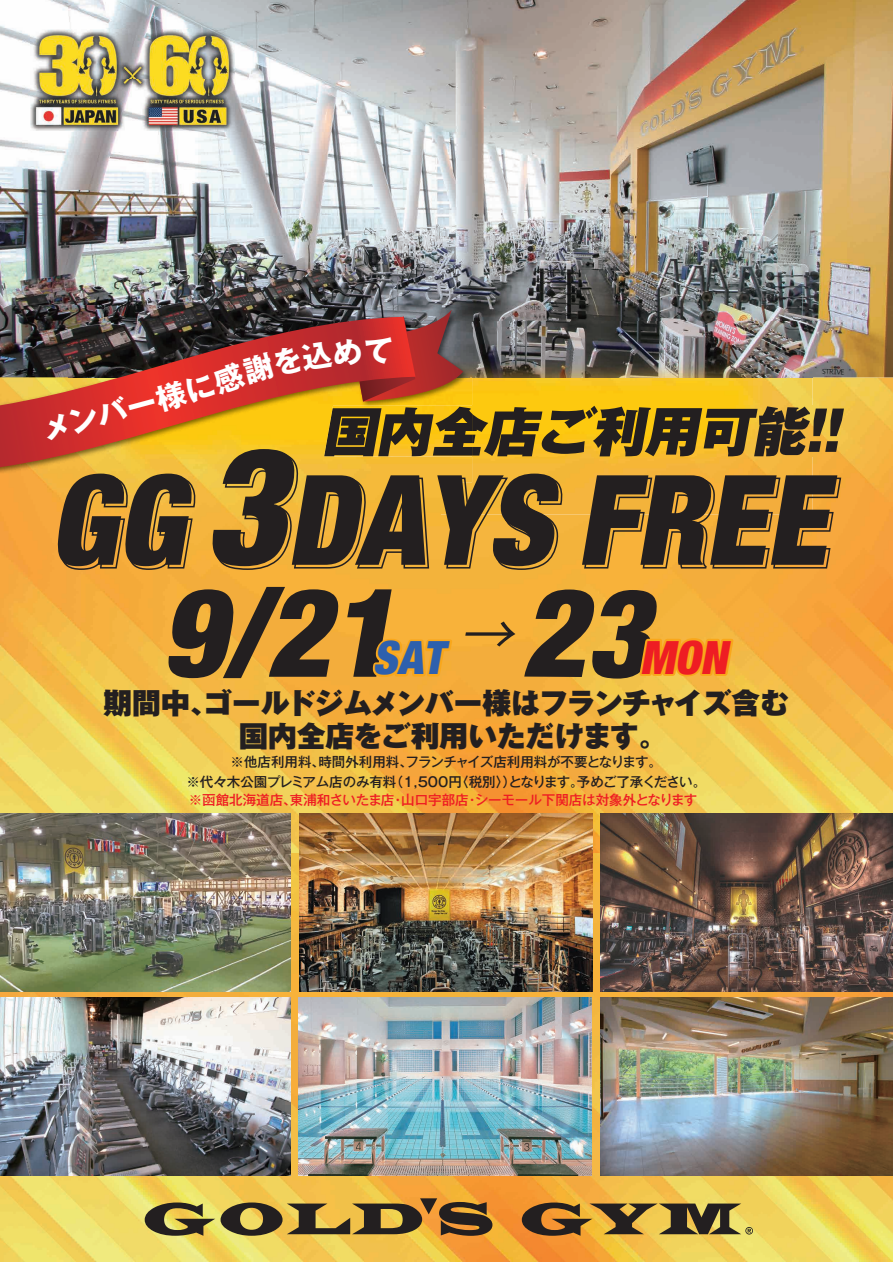
<style>
.page{position:relative;width:893px;height:1263px;background:#fff}
.page>*{position:absolute;margin:0;border:0;box-sizing:border-box;transform-origin:0 0}
.t1{font:italic 900 condensed 123.45px "Helvetica Neue";color:#231f20}
.t2{font:italic 900 52.8px "Gothic MB101 Pro";color:#231f20}
.t3{font:italic 900 condensed 45.75px "Helvetica Neue";color:#2e60ad}
.t4{font:italic 900 condensed 45.75px "Helvetica Neue";color:#ee1d23}
.t5{font:900 28.8px/33.3px "Gothic MB101 Pro";letter-spacing:-.005em;color:#231f20;text-align:center}
.t6{font:500 13.5px/19.6px "Gothic MB101 Pro";letter-spacing:-.01em;color:#231f20;text-align:center}
.t7{font:500 13.5px "Gothic MB101 Pro";color:#ee1d23}
</style>
<div class="page">
<img style="left:0;top:853px;width:893px;height:408px">
<img style="left:0;top:0;width:893px;height:853px">
<img style="left:0;top:814px;width:291px;height:177px">
<img style="left:0;top:998px;width:290px;height:177px">
<img style="left:300px;top:814px;width:292px;height:177px">
<img style="left:299px;top:998px;width:292px;height:177px">
<img style="left:601px;top:814px;width:292px;height:177px">
<img style="left:600px;top:998px;width:292px;height:177px">
<svg style="left:145px;top:1202px;width:70px;height:34px;background:#887d41"></svg>
<svg style="left:221px;top:1198px;width:271px;height:38px;background:#917436"></svg>
<svg style="left:522px;top:1202px;width:231px;height:34px;background:#8e7236"></svg>
<svg style="left:465px;top:621px;width:50px;height:25px"></svg>
<svg style="left:367px;top:636px;width:88px;height:44px;background:#f6aa2c"></svg>
<svg style="left:636px;top:635px;width:101px;height:45px;background:#f6b12e"></svg>
<img style="left:472px;top:377px;width:341px;height:137px">
<img style="left:197px;top:482px;width:240px;height:32px">
<img style="left:463px;top:321px;width:350px;height:56px">
<img style="left:472px;top:406px;width:341px;height:50px">
<img style="left:0;top:377px;width:472px;height:105px">
<img style="left:0;top:305px;width:105px;height:12px">
<img style="left:105px;top:305px;width:367px;height:16px">
<img style="left:415px;top:406px;width:57px;height:50px">
<img style="left:0;top:317px;width:415px;height:150px">
<svg style="left:58px;top:474px;width:139px;height:97px;background:#6d532a"></svg>
<svg style="left:212px;top:449px;width:218px;height:122px;background:#7d622b"></svg>
<svg style="left:437px;top:474px;width:127px;height:97px;background:#7a5d2b"></svg>
<svg style="left:582px;top:475px;width:260px;height:94px;background:#6c5129"></svg>
<img style="left:31px;top:30px;width:204px;height:100px">
<svg style="left:42px;top:309px;width:421px;height:132px;background:#a04c2b"></svg>
<h2 class="t2" style="left:323px;top:387px;width:531px">国内全店ご利用可能!!</h2>
<h1 class="t1" style="left:161px;top:531px;width:269px">9/21</h1>
<h3 class="t3" style="left:373px;top:620px;width:85px">SAT</h3>
<h1 class="t1" style="left:522px;top:531px;width:165px">23</h1>
<h3 class="t4" style="left:640px;top:620px;width:101px">MON</h3>
<h3 class="t5" style="left:103px;top:683px;width:687px">期間中、ゴールドジムメンバー様はフランチャイズ含む国内全店をご利用いただけます。</h3>
<p class="t6" style="left:186px;top:750px;width:521px">※他店利用料、時間外利用料、フランチャイズ店利用料が不要となります。<br>※代々木公園プレミアム店のみ有料（1,500円〈税別〉）となります。予めご了承ください。</p>
<p class="t7" style="left:189px;top:788px;width:510px">※函館北海道店、東浦和さいたま店・山口宇部店・シーモール下関店は対象外となります</p>
</div>
